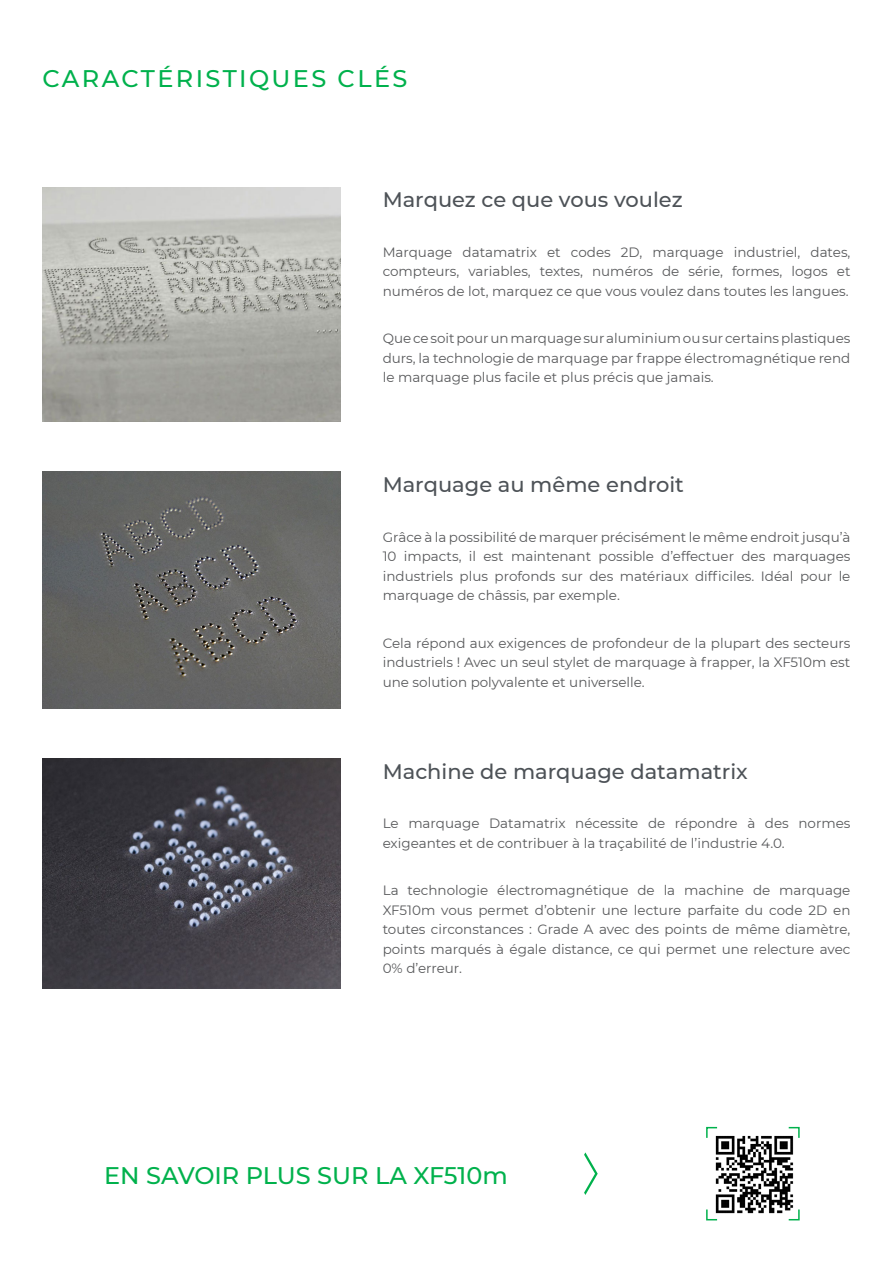
<style>
.page{position:relative;width:893px;height:1263px;background:#fff}
.page>*{position:absolute;margin:0;border:0;box-sizing:border-box;transform-origin:0 0}
.t1{font:500 24px "Montserrat";color:#00b14c}
.t2{font:500 24px "Montserrat";letter-spacing:.085em;color:#00b14c}
.t3{font:500 21px "Montserrat";color:#4d5257}
.t4{font:13.5px/19.5px "Montserrat";color:#58595b;text-align:justify}
</style>
<div class="page">
<img style="left:43px;top:472px;width:297px;height:236px">
<img style="left:43px;top:187px;width:297px;height:234px">
<img style="left:43px;top:758px;width:297px;height:231px">
<svg style="left:584px;top:1152px;width:14px;height:43px"></svg>
<svg style="left:706px;top:1126px;width:94px;height:95px"></svg>
<img style="left:712px;top:1132px;width:83px;height:83px">
<h1 class="t2" style="left:43px;top:62px;width:366px">CARACTÉRISTIQUES CLÉS</h1>
<h2 class="t3" style="left:383px;top:185px;width:301px">Marquez ce que vous voulez</h2>
<p class="t4" style="left:383px;top:242px;width:469px">Marquage datamatrix et codes 2D, marquage industriel, dates, compteurs, variables, textes, numéros de série, formes, logos et numéros de lot, marquez ce que vous voulez dans toutes les langues.</p>
<p class="t4" style="left:383px;top:328px;width:469px">Que ce soit pour un marquage sur aluminium ou sur certains plastiques durs, la technologie de marquage par frappe électromagnétique rend le marquage plus facile et plus précis que jamais.</p>
<h2 class="t3" style="left:383px;top:470px;width:303px">Marquage au même endroit</h2>
<p class="t4" style="left:383px;top:527px;width:469px">Grâce à la possibilité de marquer précisément le même endroit jusqu’à 10 impacts, il est maintenant possible d’effectuer des marquages industriels plus profonds sur des matériaux difficiles. Idéal pour le marquage de châssis, par exemple.</p>
<p class="t4" style="left:383px;top:633px;width:469px">Cela répond aux exigences de profondeur de la plupart des secteurs industriels ! Avec un seul stylet de marquage à frapper, la XF510m est une solution polyvalente et universelle.</p>
<h2 class="t3" style="left:383px;top:756px;width:367px">Machine de marquage datamatrix</h2>
<p class="t4" style="left:383px;top:813px;width:469px">Le marquage Datamatrix nécessite de répondre à des normes exigeantes et de contribuer à la traçabilité de l’industrie 4.0.</p>
<p class="t4" style="left:383px;top:880px;width:469px">La technologie électromagnétique de la machine de marquage XF510m vous permet d’obtenir une lecture parfaite du code 2D en toutes circonstances : Grade A avec des points de même diamètre, points marqués à égale distance, ce qui permet une relecture avec 0% d’erreur.</p>
<h1 class="t1" style="left:104px;top:1159px;width:405px">EN SAVOIR PLUS SUR LA XF510m</h1>
</div>
